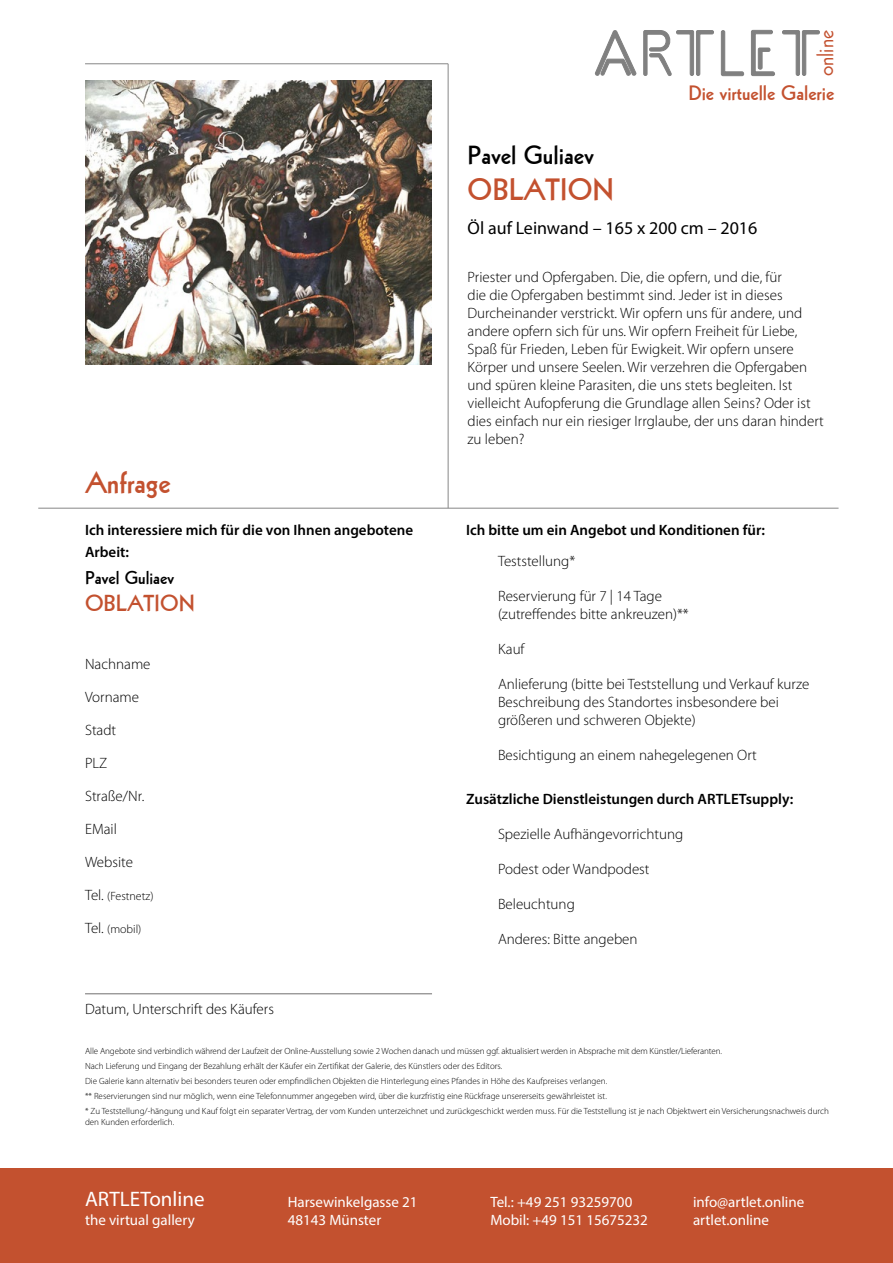
<style>
.page{position:relative;width:893px;height:1263px;background:#fff}
.page>*{position:absolute;margin:0;border:0;box-sizing:border-box;transform-origin:0 0}
.t1{font:30px "Geometric 231 BT Bold C";color:#c3512f}
.t2{font:25.5px "Geometric 231 BT Bold C";color:#000}
.t3{font:22.8px "Geometric 231 BT Roman C";color:#c3512f}
.t4{font:22.5px "Geometric 231 BT Bold C";color:#c3512f}
.t5{font:21px "Myriad Pro";color:#fff}
.t6{font:20.25px "Geometric 231 BT Bold C";color:#c3512f}
.t7{font:18px "Myriad Pro";color:#000}
.t8{font:18px "Geometric 231 BT Bold C";color:#000}
.t9{font:300 15px/18px "Myriad Pro";color:#000}
.t10{font:600 15px/21.6px "Myriad Pro";color:#000}
.t11{font:15px/18px "Myriad Pro";color:#fff}
.t12{font:300 12px "Myriad Pro";color:#000}
.t13{font:300 9px/15px "Myriad Pro";color:#000}
.s1{font-size:15px}
</style>
<div class="page">
<div style="left:0;top:1168px;width:893px;height:95px;background:#c3512f"></div>
<hr style="left:85px;top:993px;width:347px;height:1px;background:#706f6f">
<img style="left:85px;top:81px;width:347px;height:284px">
<hr style="left:85px;top:63px;width:363px;height:1px;background:#878787">
<hr style="left:448px;top:64px;width:1px;height:444px;background:#878787">
<hr style="left:38px;top:508px;width:800px;height:1px;background:#878787">
<svg style="left:595px;top:30px;width:42px;height:46px"></svg>
<svg style="left:643px;top:30px;width:71px;height:46px"></svg>
<svg style="left:721px;top:30px;width:24px;height:46px"></svg>
<svg style="left:751px;top:30px;width:69px;height:46px"></svg>
<h3 class="t3" style="left:810px;top:76px;width:47px;rotate:-90deg">online</h3>
<h3 class="t6" style="left:688px;top:80px;width:147px">Die virtuelle Galerie</h3>
<h1 class="t1" style="left:85px;top:462px;width:87px">Anfrage</h1>
<p class="t10" style="left:85px;top:519px;width:330px">Ich interessiere mich für die von Ihnen angebotene<br>Arbeit:</p>
<p class="t8" style="left:85px;top:566px;width:91px">Pavel Guliaev</p>
<h3 class="t4" style="left:85px;top:588px;width:111px">OBLATION</h3>
<p class="t9" style="left:85px;top:655px;width:67px">Nachname</p>
<p class="t9" style="left:85px;top:688px;width:56px">Vorname</p>
<p class="t9" style="left:85px;top:721px;width:33px">Stadt</p>
<p class="t9" style="left:85px;top:754px;width:24px">PLZ</p>
<p class="t9" style="left:85px;top:787px;width:61px">Straße/Nr.</p>
<p class="t9" style="left:85px;top:820px;width:33px">EMail</p>
<p class="t9" style="left:85px;top:853px;width:50px">Website</p>
<p class="t12" style="left:85px;top:889px;width:70px"><span class="s1">Tel.</span> (Festnetz)</p>
<p class="t12" style="left:85px;top:922px;width:58px"><span class="s1">Tel.</span> (mobil)</p>
<p class="t9" style="left:85px;top:1000px;width:190px">Datum, Unterschrift des Käufers</p>
<h2 class="t2" style="left:468px;top:138px;width:128px">Pavel Guliaev</h2>
<h1 class="t1" style="left:468px;top:170px;width:148px">OBLATION</h1>
<p class="t7" style="left:468px;top:217px;width:291px">Öl auf Leinwand – 165 x 200 cm – 2016</p>
<p class="t9" style="left:468px;top:268px;width:358px">Priester und Opfergaben. Die, die opfern, und die, für<br>die die Opfergaben bestimmt sind. Jeder ist in dieses Durcheinander verstrickt. Wir opfern uns für andere, und andere opfern sich für uns. Wir opfern Freiheit für Liebe, Spaß für Frieden, Leben für Ewigkeit. Wir opfern unsere Körper und unsere Seelen. Wir verzehren die Opfergaben und spüren kleine Parasiten, die uns stets begleiten. Ist vielleicht Aufopferung die Grundlage allen Seins? Oder ist dies einfach nur ein riesiger Irrglaube, der uns daran hindert zu leben?</p>
<p class="t10" style="left:466px;top:519px;width:300px">Ich bitte um ein Angebot und Konditionen für:</p>
<p class="t9" style="left:498px;top:552px;width:79px">Teststellung*</p>
<p class="t9" style="left:498px;top:587px;width:192px">Reservierung für 7 | 14 Tage (zutreffendes bitte ankreuzen)**</p>
<p class="t9" style="left:498px;top:640px;width:28px">Kauf</p>
<p class="t9" style="left:498px;top:675px;width:313px">Anlieferung (bitte bei Teststellung und Verkauf kurze<br>Beschreibung des Standortes insbesondere bei größeren und schweren Objekte)</p>
<p class="t9" style="left:498px;top:746px;width:260px">Besichtigung an einem nahegelegenen Ort</p>
<p class="t10" style="left:466px;top:787px;width:329px">Zusätzliche Dienstleistungen durch ARTLETsupply:</p>
<p class="t9" style="left:498px;top:825px;width:187px">Spezielle Aufhängevorrichtung</p>
<p class="t9" style="left:498px;top:860px;width:153px">Podest oder Wandpodest</p>
<p class="t9" style="left:498px;top:895px;width:78px">Beleuchtung</p>
<p class="t9" style="left:498px;top:930px;width:141px">Anderes: Bitte angeben</p>
<p class="t13" style="left:85px;top:1043px;width:745px">Alle Angebote sind verbindlich während der Laufzeit der Online-Ausstellung sowie 2 Wochen danach und müssen ggf. aktualisiert werden in Absprache mit dem Künstler/Lieferanten.<br>Nach Lieferung und Eingang der Bezahlung erhält der Käufer ein Zertifikat der Galerie, des Künstlers oder des Editors.<br>Die Galerie kann alternativ bei besonders teuren oder empfindlichen Objekten die Hinterlegung eines Pfandes in Höhe des Kaufpreises verlangen.<br>** Reservierungen sind nur möglich, wenn eine Telefonnummer angegeben wird, über die kurzfristig eine Rückfrage unsererseits gewährleistet ist.<br>* Zu Teststellung/-hängung und Kauf folgt ein separater Vertrag, der vom Kunden unterzeichnet und zurückgeschickt werden muss. Für die Teststellung ist je nach Objektwert ein Versicherungsnachweis durch</p>
<p class="t13" style="left:85px;top:1114px;width:91px">den Kunden erforderlich.</p>
<h3 class="t5" style="left:85px;top:1186px;width:121px">ARTLETonline</h3>
<p class="t11" style="left:85px;top:1211px;width:111px">the virtual gallery</p>
<p class="t11" style="left:288px;top:1193px;width:131px">Harsewinkelgasse 21<br>48143 Münster</p>
<p class="t11" style="left:490px;top:1193px;width:159px">Tel.: +49 251 93259700<br>Mobil: +49 151 15675232</p>
<p class="t11" style="left:693px;top:1193px;width:113px">info@artlet.online artlet.online</p>
</div>
